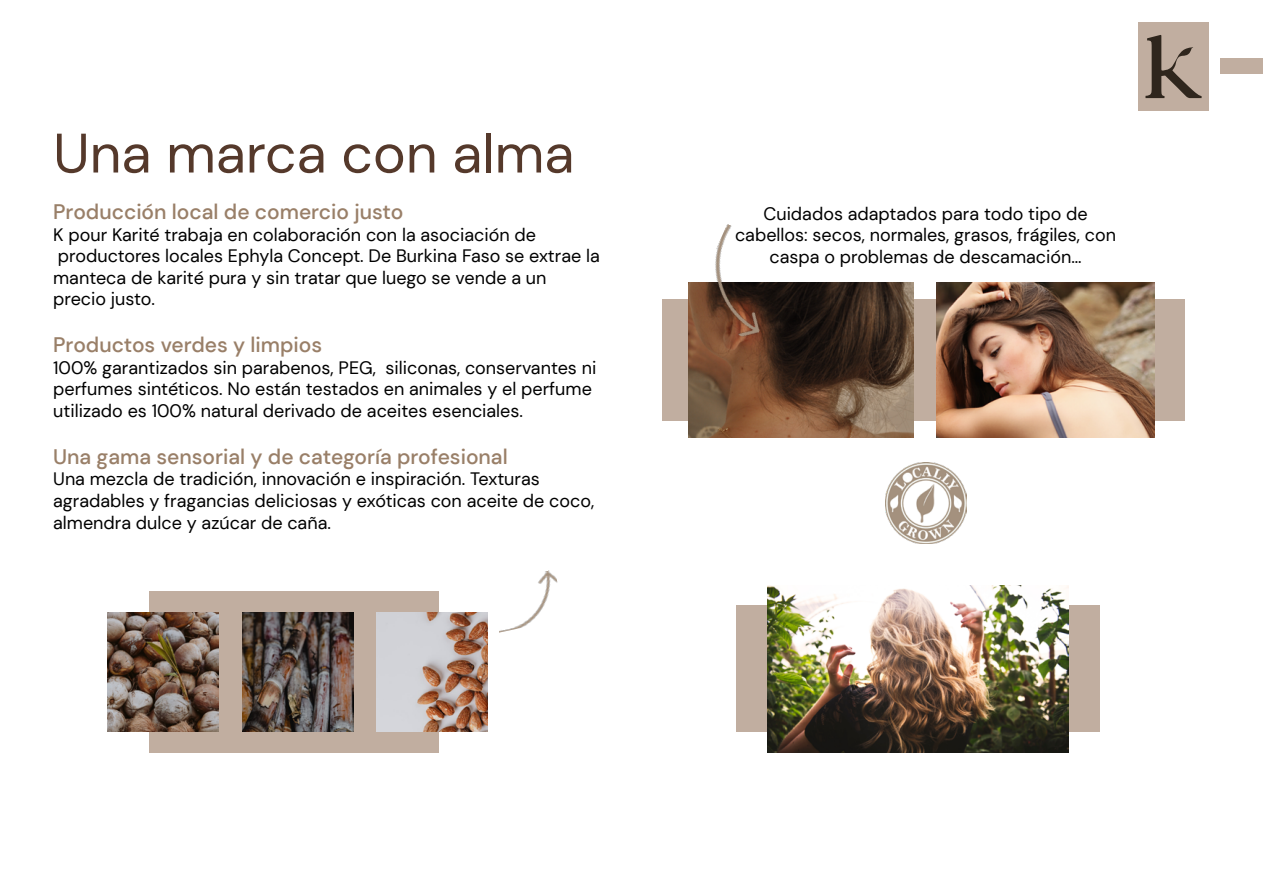
<style>
.page{position:relative;width:1263px;height:893px;background:#fff}
.page>*{position:absolute;margin:0;border:0;box-sizing:border-box;transform-origin:0 0}
.t1{font:55.5px "DM Sans";color:#55392b}
.t2{font:500 21px "DM Sans";color:#997f68}
.t3{font:18px/21.6px "DM Sans";color:#000}
</style>
<div class="page">
<div style="left:1220px;top:59px;width:43px;height:15px;background:#c1aea0"></div>
<div style="left:1138px;top:22px;width:71px;height:89px;background:#c1aea0"></div>
<svg style="left:1145px;top:35px;width:56px;height:63px"></svg>
<div style="left:662px;top:300px;width:522px;height:121px;background:#c1aea0"></div>
<img style="left:936px;top:283px;width:218px;height:154px">
<img style="left:499px;top:570px;width:59px;height:63px">
<img style="left:689px;top:283px;width:224px;height:154px">
<div style="left:149px;top:592px;width:290px;height:161px;background:#c1aea0"></div>
<div style="left:736px;top:605px;width:363px;height:127px;background:#c1aea0"></div>
<img style="left:108px;top:612px;width:110px;height:120px">
<img style="left:377px;top:612px;width:111px;height:120px">
<img style="left:243px;top:612px;width:110px;height:120px">
<img style="left:767px;top:585px;width:301px;height:167px">
<img style="left:885px;top:462px;width:81px;height:81px">
<img style="left:688px;top:224px;width:106px;height:118px">
<h1 class="t1" style="left:53px;top:119px;width:523px">Una marca con alma</h1>
<p class="t2" style="left:53px;top:199px;width:352px">Producción local de comercio justo</p>
<p class="t3" style="left:53px;top:223px;width:548px">K pour Karité trabaja en colaboración con la asociación de productores locales Ephyla Concept. De Burkina Faso se extrae la manteca de karité pura y sin tratar que luego se vende a un precio justo.</p>
<p class="t2" style="left:53px;top:332px;width:270px">Productos verdes y limpios</p>
<p class="t3" style="left:53px;top:357px;width:545px">100% garantizados sin parabenos, PEG, siliconas, conservantes ni perfumes sintéticos. No están testados en animales y el perfume utilizado es 100% natural derivado de aceites esenciales.</p>
<p class="t2" style="left:53px;top:443px;width:456px">Una gama sensorial y de categoría profesional</p>
<p class="t3" style="left:53px;top:468px;width:543px">Una mezcla de tradición, innovación e inspiración. Texturas agradables y fragancias deliciosas y exóticas con aceite de coco, almendra dulce y azúcar de caña.</p>
<p class="t3" style="left:735px;top:203px;width:382px;text-align:center">Cuidados adaptados para todo tipo de cabellos: secos, normales, grasos, frágiles, con caspa o problemas de descamación…</p>
</div>
